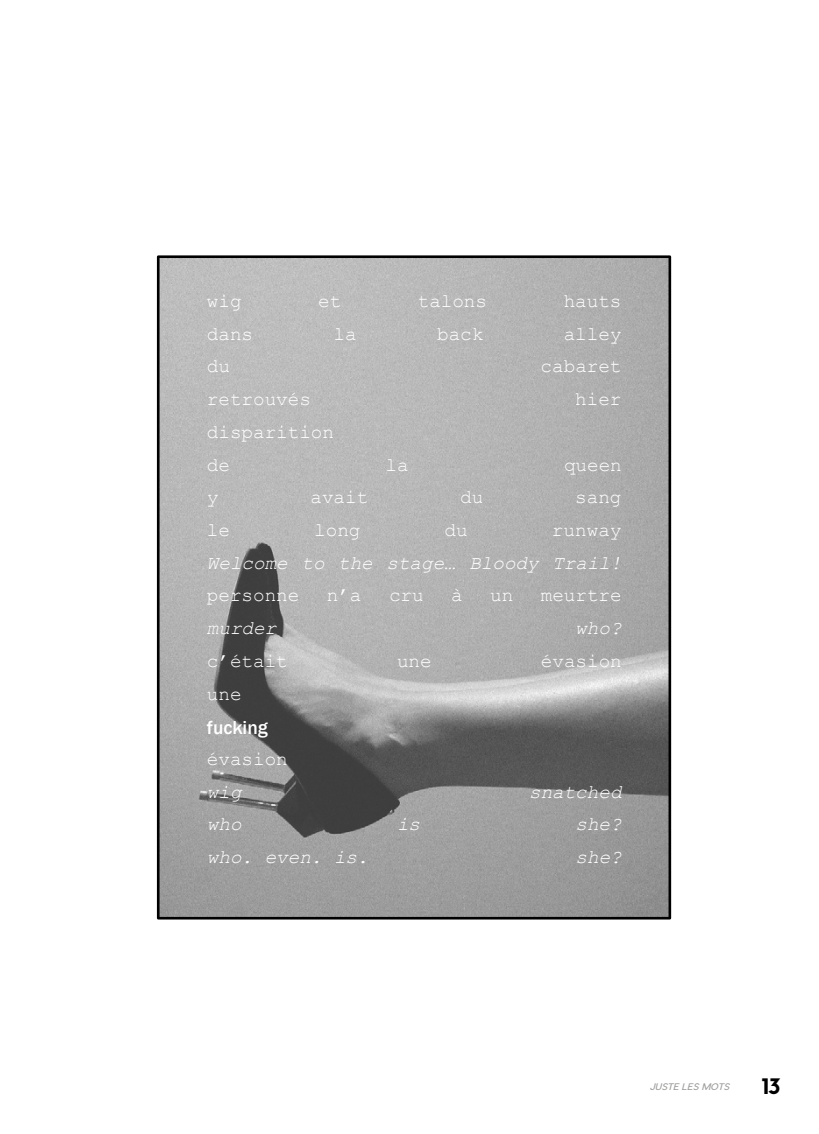
<style>
.page{position:relative;width:819px;height:1134px;background:#fff}
.page>*{position:absolute;margin:0;border:0;box-sizing:border-box;transform-origin:0 0}
.t1{font:700 20.82px "Pier Sans";color:#000}
.t2{font:19.25px/32.7px "Courier New";color:#fff}
.t3{font:italic 19.25px "Courier New";color:#fff}
.t4{font:500 19.25px "Franklin Gothic";color:#fff}
.t5{font:italic 8.92px "Pier Sans";color:#9d9d9c}
</style>
<div class="page">
<img style="left:161px;top:259px;width:506px;height:657px">
<div style="left:157px;top:255px;width:514px;height:665px;border:3px solid #000"></div>
<p class="t2" style="left:207px;top:284px;width:36px">wig</p>
<p class="t2" style="left:318px;top:284px;width:25px">et</p>
<p class="t2" style="left:418px;top:284px;width:71px">talons</p>
<p class="t2" style="left:564px;top:284px;width:59px">hauts</p>
<p class="t2" style="left:207px;top:317px;width:48px">dans</p>
<p class="t2" style="left:334px;top:317px;width:25px">la</p>
<p class="t2" style="left:437px;top:317px;width:48px">back</p>
<p class="t2" style="left:564px;top:317px;width:59px">alley</p>
<p class="t2" style="left:207px;top:349px;width:25px">du</p>
<p class="t2" style="left:541px;top:349px;width:82px">cabaret</p>
<p class="t2" style="left:207px;top:382px;width:106px">retrouvés</p>
<p class="t2" style="left:575px;top:382px;width:48px">hier</p>
<p class="t2" style="left:207px;top:415px;width:129px">disparition de</p>
<p class="t2" style="left:385px;top:448px;width:25px">la</p>
<p class="t2" style="left:564px;top:448px;width:59px">queen</p>
<p class="t2" style="left:207px;top:480px;width:13px">y</p>
<p class="t2" style="left:310px;top:480px;width:59px">avait</p>
<p class="t2" style="left:460px;top:480px;width:25px">du</p>
<p class="t2" style="left:575px;top:480px;width:48px">sang</p>
<p class="t2" style="left:207px;top:513px;width:25px">le</p>
<p class="t2" style="left:314px;top:513px;width:48px">long</p>
<p class="t2" style="left:445px;top:513px;width:25px">du</p>
<p class="t2" style="left:552px;top:513px;width:71px">runway</p>
<p class="t3" style="left:207px;top:549px;width:416px">Welcome to the stage… Bloody Trail!</p>
<p class="t2" style="left:207px;top:578px;width:94px">personne</p>
<p class="t2" style="left:327px;top:578px;width:36px">n’a</p>
<p class="t2" style="left:389px;top:578px;width:36px">cru</p>
<p class="t2" style="left:451px;top:578px;width:13px">à</p>
<p class="t2" style="left:490px;top:578px;width:25px">un</p>
<p class="t2" style="left:541px;top:578px;width:82px">meurtre</p>
<p class="t3" style="left:207px;top:615px;width:71px">murder</p>
<p class="t3" style="left:575px;top:615px;width:48px">who?</p>
<p class="t2" style="left:207px;top:644px;width:82px">c’était</p>
<p class="t2" style="left:397px;top:644px;width:36px">une</p>
<p class="t2" style="left:541px;top:644px;width:82px">évasion</p>
<p class="t2" style="left:207px;top:677px;width:36px">une</p>
<p class="t4" style="left:207px;top:716px;width:62px">fucking</p>
<p class="t2" style="left:207px;top:742px;width:82px">évasion</p>
<p class="t3" style="left:207px;top:778px;width:36px">wig</p>
<p class="t3" style="left:529px;top:778px;width:94px">snatched</p>
<p class="t3" style="left:207px;top:811px;width:36px">who</p>
<p class="t3" style="left:397px;top:811px;width:25px">is</p>
<p class="t3" style="left:576px;top:811px;width:48px">she?</p>
<p class="t3" style="left:207px;top:844px;width:163px">who. even. is.</p>
<p class="t3" style="left:576px;top:844px;width:48px">she?</p>
<p class="t5" style="left:649px;top:1081px;width:82px">JUSTE LES MOTS</p>
<p class="t1" style="left:762px;top:1073px;width:21px">13</p>
</div>
